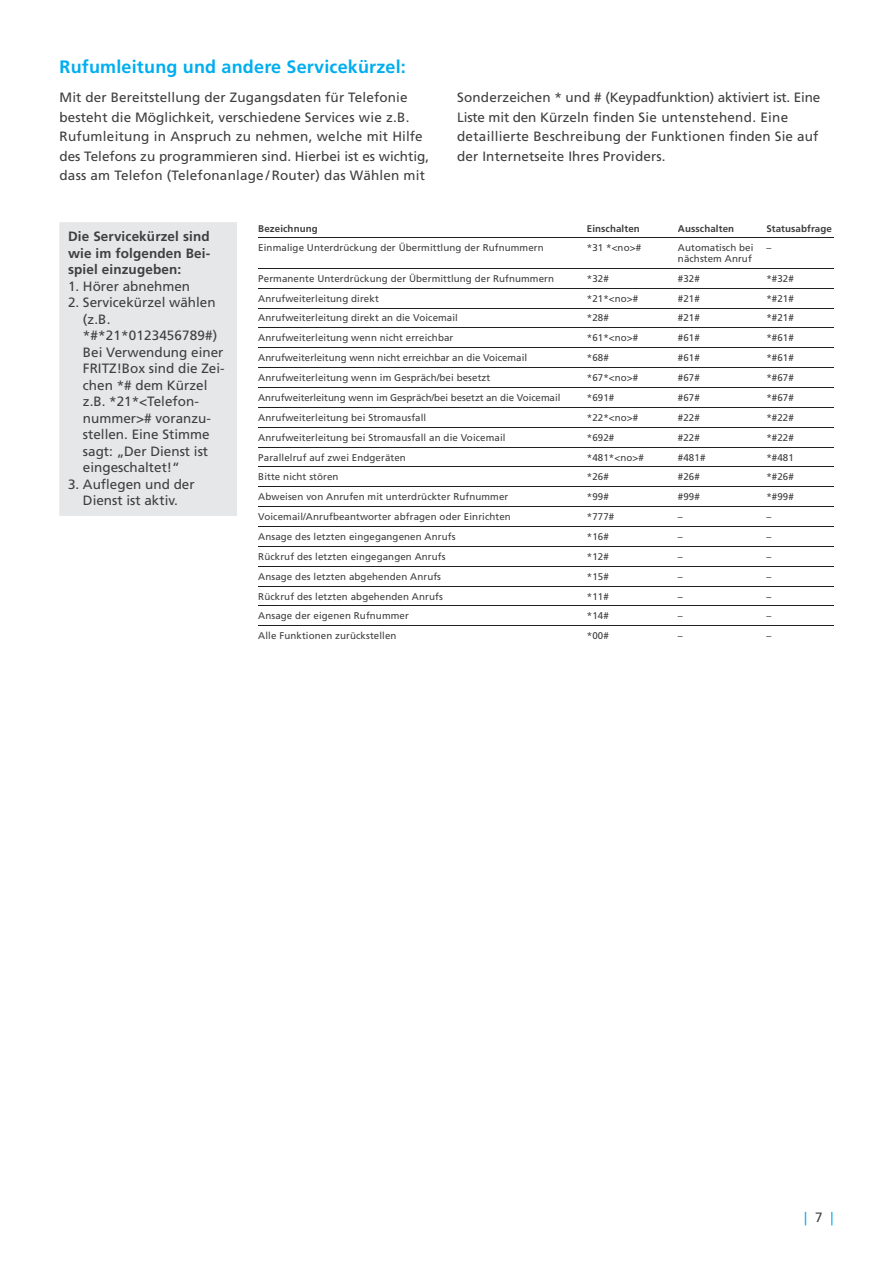
<style>
.page{position:relative;width:893px;height:1263px;background:#fff}
.page>*{position:absolute;margin:0;border:0;box-sizing:border-box;transform-origin:0 0}
.t1{font:700 18px "Frutiger LT Std";letter-spacing:.01em;color:#00aeef}
.t2{font:13.5px/16.5px "Frutiger LT Std";letter-spacing:.005em;color:#3f3f40}
.t3{font:700 13.5px/16.5px "Frutiger LT Std";letter-spacing:.01em;color:#3f3f40;text-align:justify}
.t4{font:13.5px "Frutiger LT Std";color:#00aeef}
.t5{font:13.5px "Frutiger LT Std";color:#3e3e3f}
.t6{font:9.75px/10.5px "Frutiger LT Std";letter-spacing:.01em;color:#3f3f40}
.t7{font:700 9.75px "Frutiger LT Std";letter-spacing:.01em;color:#3f3f40}
.t8{font:9.75px "Frutiger LT Std";color:#3e3e3f}
.s1{color:#3f3f40}
</style>
<div class="page">
<div style="left:60px;top:222px;width:177px;height:294px;background:#e6e7e9"></div>
<div style="left:69px;top:231px;width:141px;height:10px;background:#e6e7e9"></div>
<div style="left:68px;top:247px;width:142px;height:13px;background:#e6e7e9"></div>
<div style="left:69px;top:264px;width:111px;height:13px;background:#e6e7e9"></div>
<div style="left:70px;top:280px;width:119px;height:11px;background:#e6e7e9"></div>
<div style="left:69px;top:297px;width:147px;height:10px;background:#e6e7e9"></div>
<div style="left:84px;top:313px;width:26px;height:12px;background:#e6e7e9"></div>
<div style="left:84px;top:330px;width:133px;height:12px;background:#e6e7e9"></div>
<div style="left:84px;top:346px;width:139px;height:13px;background:#e6e7e9"></div>
<div style="left:84px;top:363px;width:140px;height:10px;background:#e6e7e9"></div>
<div style="left:83px;top:379px;width:124px;height:11px;background:#e6e7e9"></div>
<div style="left:83px;top:396px;width:115px;height:10px;background:#e6e7e9"></div>
<div style="left:84px;top:413px;width:127px;height:10px;background:#e6e7e9"></div>
<div style="left:83px;top:429px;width:127px;height:10px;background:#e6e7e9"></div>
<div style="left:83px;top:446px;width:125px;height:12px;background:#e6e7e9"></div>
<div style="left:84px;top:462px;width:94px;height:13px;background:#e6e7e9"></div>
<div style="left:69px;top:478px;width:126px;height:13px;background:#e6e7e9"></div>
<div style="left:84px;top:495px;width:93px;height:10px;background:#e6e7e9"></div>
<hr style="left:258px;top:268px;width:575px;height:1px;background:#231f20">
<hr style="left:258px;top:288px;width:575px;height:1px;background:#231f20">
<hr style="left:258px;top:308px;width:575px;height:1px;background:#231f20">
<hr style="left:258px;top:328px;width:575px;height:1px;background:#231f20">
<hr style="left:258px;top:347px;width:575px;height:1px;background:#231f20">
<hr style="left:258px;top:367px;width:575px;height:1px;background:#231f20">
<hr style="left:258px;top:387px;width:575px;height:1px;background:#231f20">
<hr style="left:258px;top:407px;width:575px;height:1px;background:#231f20">
<hr style="left:258px;top:427px;width:575px;height:1px;background:#231f20">
<hr style="left:258px;top:447px;width:575px;height:1px;background:#231f20">
<hr style="left:258px;top:467px;width:575px;height:1px;background:#231f20">
<hr style="left:258px;top:486px;width:575px;height:1px;background:#231f20">
<hr style="left:258px;top:506px;width:575px;height:1px;background:#231f20">
<hr style="left:258px;top:526px;width:575px;height:1px;background:#231f20">
<hr style="left:258px;top:546px;width:575px;height:1px;background:#231f20">
<hr style="left:258px;top:566px;width:575px;height:1px;background:#231f20">
<hr style="left:258px;top:586px;width:575px;height:1px;background:#231f20">
<hr style="left:258px;top:606px;width:575px;height:1px;background:#231f20">
<hr style="left:258px;top:625px;width:575px;height:1px;background:#231f20">
<hr style="left:258px;top:238px;width:575px;height:1px;background:#231f20">
<h1 class="t1" style="left:60px;top:59px;width:348px">Rufumleitung und andere Servicekürzel:</h1>
<p class="t2" style="left:60px;top:89px;width:371px;line-height:19.5px">Mit der Bereitstellung der Zugangsdaten für Telefonie besteht die Möglichkeit, verschiedene Services wie z.B.<br>Rufumleitung in Anspruch zu nehmen, welche mit Hilfe des Telefons zu programmieren sind. Hierbei ist es wichtig, dass am Telefon (Telefonanlage / Router) das Wählen mit</p>
<h2 class="t5" style="left:391px;top:170px;width:10px">n</h2>
<h2 class="t5" style="left:420px;top:170px;width:7px">t</h2>
<h2 class="t2" style="left:457px;top:89px;width:365px;line-height:19.5px">Sonder zeichen * und # (Keypadfunktion) aktiviert ist. Eine Liste mit den Kürzeln finden Sie untenstehend. Eine detaillierte Beschreibung der Funktionen finden Sie auf der Internetseite Ihres Providers.</h2>
<h2 class="t3" style="left:68px;top:229px;width:144px">Die Servicekürzel sind wie im folgenden Bei&shy;spiel einzugeben:</h2>
<h2 class="t2" style="left:68px;top:279px;width:124px">1. Hörer abnehmen</h2>
<h2 class="t2" style="left:83px;top:295px;width:143px;text-indent:-15px">2. Servicekürzel wählen (z.B. *#*21*0123456789#)<br>Bei Verwendung einer<br>FRITZ!Box sind die Zei&shy;chen *# dem Kürzel z.B. *21*&lt;Telefon&shy;nummer&gt;# voranzu&shy;stellen. Eine Stimme sagt: „Der Dienst ist eingeschaltet!“</h2>
<h2 class="t2" style="left:68px;top:477px;width:128px;text-align:center">3. Auflegen und der<br>Dienst ist aktiv.</h2>
<p class="t7" style="left:258px;top:224px;width:61px">Bezeichnung</p>
<p class="t7" style="left:587px;top:224px;width:54px">Einschalten</p>
<p class="t7" style="left:678px;top:224px;width:58px">Ausschalten</p>
<p class="t7" style="left:766px;top:224px;width:67px">Statusabfrage</p>
<p class="t6" style="left:258px;top:244px;width:287px">Einmalige Unterdrückung der Übermittlung der Rufnummern</p>
<p class="t6" style="left:587px;top:244px;width:56px">*31 *&lt;no&gt;#</p>
<p class="t6" style="left:678px;top:244px;width:77px">Automatisch bei nächstem Anruf</p>
<p class="t6" style="left:766px;top:244px;width:6px">–</p>
<p class="t6" style="left:258px;top:274px;width:297px">Permanente Unterdrückung der Übermittlung der Rufnummern</p>
<p class="t6" style="left:587px;top:274px;width:23px">*32#</p>
<p class="t6" style="left:678px;top:274px;width:23px">#32#</p>
<p class="t6" style="left:766px;top:274px;width:29px">*#32#</p>
<p class="t6" style="left:258px;top:294px;width:122px">Anrufweiterleitung direkt</p>
<p class="t6" style="left:587px;top:294px;width:53px">*21*&lt;no&gt;#</p>
<p class="t6" style="left:678px;top:294px;width:23px">#21#</p>
<p class="t6" style="left:766px;top:294px;width:29px">*#21#</p>
<p class="t6" style="left:258px;top:314px;width:201px">Anrufweiterleitung direkt an die Voicemail</p>
<p class="t6" style="left:587px;top:314px;width:23px">*28#</p>
<p class="t6" style="left:678px;top:314px;width:23px">#21#</p>
<p class="t6" style="left:766px;top:314px;width:29px">*#21#</p>
<p class="t6" style="left:258px;top:333px;width:197px">Anrufweiterleitung wenn nicht erreichbar</p>
<p class="t6" style="left:587px;top:333px;width:53px">*61*&lt;no&gt;#</p>
<p class="t6" style="left:678px;top:333px;width:23px">#61#</p>
<p class="t6" style="left:766px;top:333px;width:29px">*#61#</p>
<p class="t6" style="left:258px;top:353px;width:270px">Anrufweiterleitung wenn nicht erreichbar an die Voicemail</p>
<p class="t6" style="left:587px;top:353px;width:23px">*68#</p>
<p class="t6" style="left:678px;top:353px;width:23px">#61#</p>
<p class="t6" style="left:766px;top:353px;width:29px">*#61#</p>
<p class="t6" style="left:258px;top:373px;width:234px">Anrufweiterleitung wenn im Gespräch/bei besetzt</p>
<p class="t6" style="left:587px;top:373px;width:53px">*67*&lt;no&gt;#</p>
<p class="t6" style="left:678px;top:373px;width:23px">#67#</p>
<p class="t6" style="left:766px;top:373px;width:29px">*#67#</p>
<p class="t6" style="left:258px;top:393px;width:304px">Anrufweiterleitung wenn im Gespräch/bei besetzt an die Voicemail</p>
<p class="t6" style="left:587px;top:393px;width:29px">*691#</p>
<p class="t6" style="left:678px;top:393px;width:23px">#67#</p>
<p class="t6" style="left:766px;top:393px;width:29px">*#67#</p>
<p class="t6" style="left:258px;top:413px;width:170px">Anrufweiterleitung bei Stromausfall</p>
<p class="t6" style="left:587px;top:413px;width:53px">*22*&lt;no&gt;#</p>
<p class="t6" style="left:678px;top:413px;width:23px">#22#</p>
<p class="t6" style="left:766px;top:413px;width:29px">*#22#</p>
<p class="t6" style="left:258px;top:433px;width:249px">Anrufweiterleitung bei Stromausfall an die Voicemail</p>
<p class="t6" style="left:587px;top:433px;width:29px">*692#</p>
<p class="t6" style="left:678px;top:433px;width:23px">#22#</p>
<p class="t6" style="left:766px;top:433px;width:29px">*#22#</p>
<p class="t6" style="left:258px;top:453px;width:149px">Parallelruf auf zwei Endgeräten</p>
<p class="t6" style="left:587px;top:453px;width:59px">*481*&lt;no&gt;#</p>
<p class="t6" style="left:678px;top:453px;width:29px">#481#</p>
<p class="t6" style="left:766px;top:453px;width:29px">*#481</p>
<p class="t6" style="left:258px;top:472px;width:82px">Bitte nicht stören</p>
<p class="t6" style="left:587px;top:472px;width:23px">*26#</p>
<p class="t6" style="left:678px;top:472px;width:23px">#26#</p>
<p class="t6" style="left:766px;top:472px;width:29px">*#26#</p>
<p class="t6" style="left:258px;top:492px;width:251px">Abweisen von Anrufen mit unterdrückter Rufnummer</p>
<p class="t6" style="left:587px;top:492px;width:23px">*99#</p>
<p class="t6" style="left:678px;top:492px;width:23px">#99#</p>
<p class="t6" style="left:766px;top:492px;width:29px">*#99#</p>
<p class="t6" style="left:258px;top:512px;width:254px">Voicemail/Anrufbeantworter abfragen oder Einrichten</p>
<p class="t6" style="left:587px;top:512px;width:29px">*777#</p>
<p class="t6" style="left:678px;top:512px;width:6px">–</p>
<p class="t6" style="left:766px;top:512px;width:6px">–</p>
<p class="t6" style="left:258px;top:532px;width:199px">Ansage des letzten eingegangenen Anrufs</p>
<p class="t6" style="left:587px;top:532px;width:23px">*16#</p>
<p class="t6" style="left:678px;top:532px;width:6px">–</p>
<p class="t6" style="left:766px;top:532px;width:6px">–</p>
<p class="t6" style="left:258px;top:552px;width:189px">Rückruf des letzten eingegangen Anrufs</p>
<p class="t6" style="left:587px;top:552px;width:23px">*12#</p>
<p class="t6" style="left:678px;top:552px;width:6px">–</p>
<p class="t6" style="left:766px;top:552px;width:6px">–</p>
<p class="t6" style="left:258px;top:572px;width:184px">Ansage des letzten abgehenden Anrufs</p>
<p class="t6" style="left:587px;top:572px;width:23px">*15#</p>
<p class="t6" style="left:678px;top:572px;width:6px">–</p>
<p class="t6" style="left:766px;top:572px;width:6px">–</p>
<p class="t6" style="left:258px;top:592px;width:186px">Rückruf des letzten abgehenden Anrufs</p>
<p class="t6" style="left:587px;top:592px;width:23px">*11#</p>
<p class="t6" style="left:678px;top:592px;width:6px">–</p>
<p class="t6" style="left:766px;top:592px;width:6px">–</p>
<p class="t6" style="left:258px;top:611px;width:152px">Ansage der eigenen Rufnummer</p>
<p class="t6" style="left:587px;top:611px;width:23px">*14#</p>
<p class="t6" style="left:678px;top:611px;width:6px">–</p>
<p class="t6" style="left:766px;top:611px;width:6px">–</p>
<p class="t6" style="left:258px;top:631px;width:140px">Alle Funktionen zurückstellen</p>
<p class="t6" style="left:587px;top:631px;width:23px">*00#</p>
<p class="t6" style="left:678px;top:631px;width:6px">–</p>
<p class="t6" style="left:766px;top:631px;width:6px">–</p>
<p class="t8" style="left:283px;top:473px;width:7px">n</p>
<p class="t8" style="left:303px;top:473px;width:5px">t</p>
<h2 class="t4" style="left:804px;top:1212px;width:31px">| <span class="s1">7</span> |</h2>
</div>
